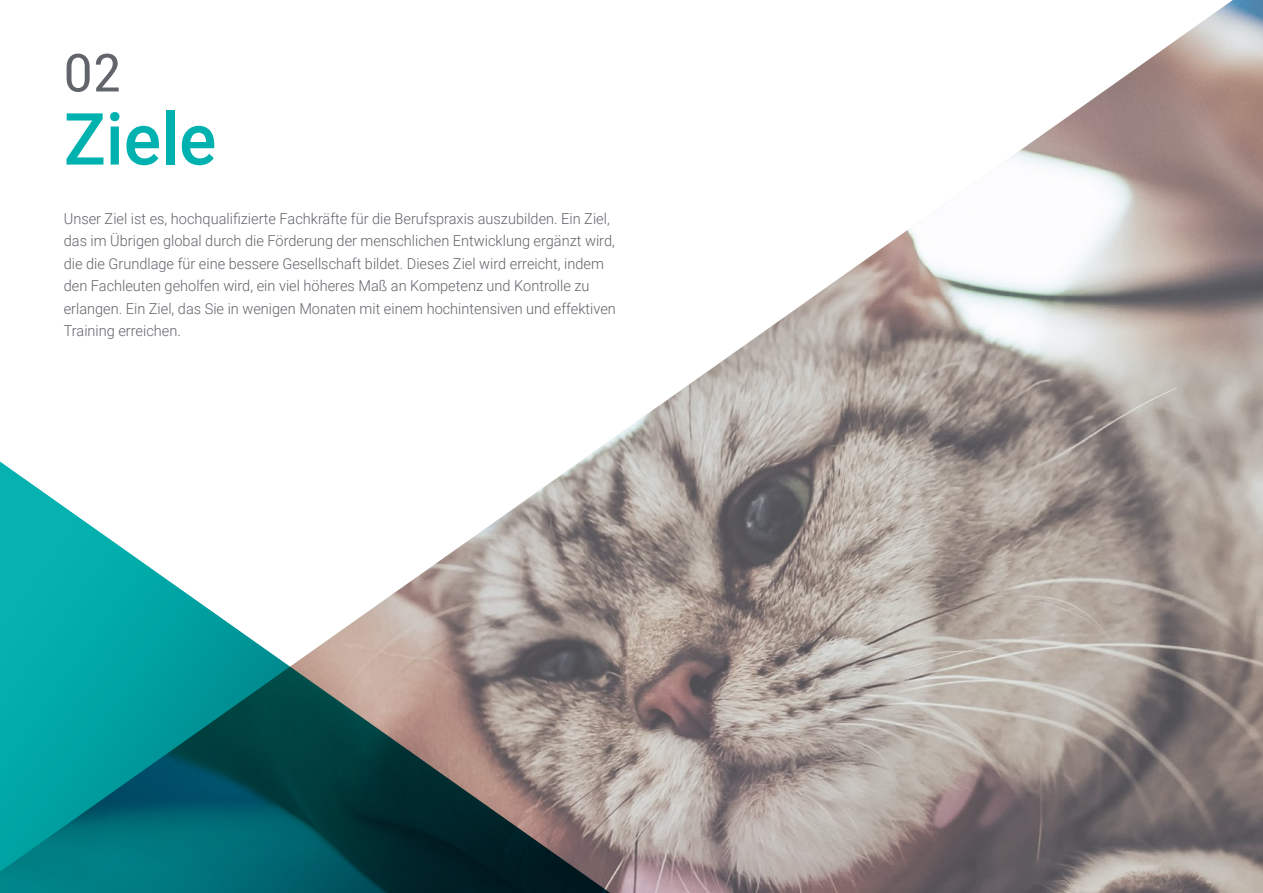
<style>
.page{position:relative;width:1263px;height:893px;background:#fff}
.page>*{position:absolute;margin:0;border:0;box-sizing:border-box;transform-origin:0 0}
.t1{font:500 72px "Roboto";color:#00b2af}
.t2{font:52.5px "Roboto";color:#61646a}
.t3{font:300 15px/22.5px "Roboto";color:#61646a}
</style>
<div class="page">
<img style="left:602px;top:0;width:661px;height:893px">
<svg style="left:0;top:446px;width:640px;height:447px"></svg>
<h2 class="t2" style="left:64px;top:36px;width:59px">02</h2>
<h1 class="t1" style="left:64px;top:89px;width:154px">Ziele</h1>
<p class="t3" style="left:64px;top:207px;width:554px">Unser Ziel ist es, hochqualifizierte Fachkräfte für die Berufspraxis auszubilden. Ein Ziel, das im Übrigen global durch die Förderung der menschlichen Entwicklung ergänzt wird, die die Grundlage für eine bessere Gesellschaft bildet. Dieses Ziel wird erreicht, indem den Fachleuten geholfen wird, ein viel höheres Maß an Kompetenz und Kontrolle zu erlangen. Ein Ziel, das Sie in wenigen Monaten mit einem hochintensiven und effektiven Training erreichen.</p>
</div>
